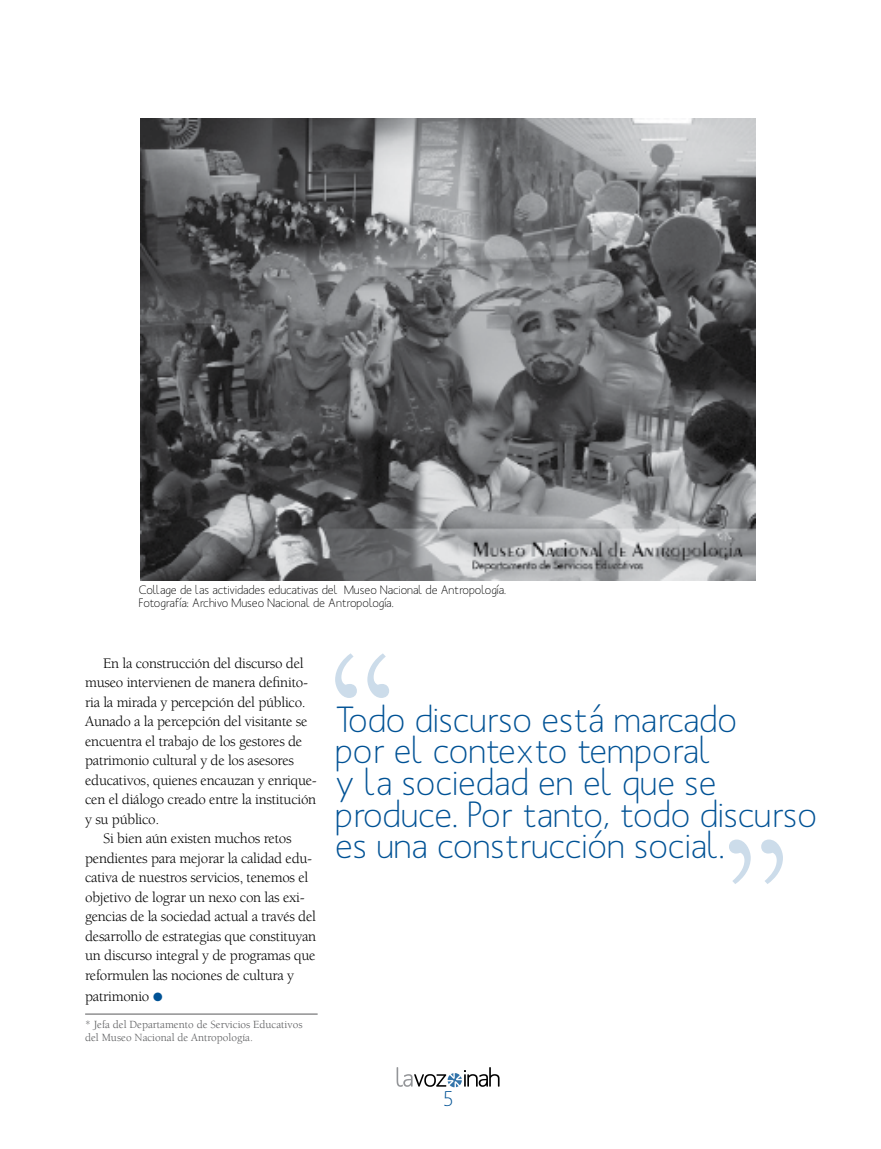
<style>
.page{position:relative;width:881px;height:1149px;background:#fff}
.page>*{position:absolute;margin:0;border:0;box-sizing:border-box;transform-origin:0 0}
.t1{font:36px/31.5px "Mank Sans";color:#005295}
.t2{font:21px "Mank Sans";color:#005295}
.t3{font:15px "Berkeley";letter-spacing:-.02em;color:#000}
.t4{font:12px/13.5px "Mank Sans";color:#000}
.t5{font:11.25px/13.5px "Berkeley";color:#58595b}
.s1{color:#005295}
</style>
<div class="page">
<svg style="left:396px;top:1067px;width:103px;height:20px"></svg>
<svg style="left:335px;top:653px;width:54px;height:44px"></svg>
<svg style="left:729px;top:839px;width:53px;height:44px"></svg>
<hr style="left:85px;top:1013px;width:232px;height:1px;background:#58595b">
<img style="left:140px;top:119px;width:615px;height:461px">
<p class="t4" style="left:139px;top:583px;width:368px">Collage de las actividades educativas del Museo Nacional de Antropología.<br>Fotografía: Archivo Museo Nacional de Antropología.</p>
<p class="t3" style="left:103px;top:654px;width:202px">En la construcción del discurso del</p>
<p class="t3" style="left:85px;top:674px;width:224px">museo intervienen de manera definito-</p>
<p class="t3" style="left:85px;top:693px;width:222px">ria la mirada y percepción del público.</p>
<p class="t3" style="left:85px;top:713px;width:224px">Aunado a la percepción del visitante se</p>
<p class="t3" style="left:85px;top:732px;width:219px">encuentra el trabajo de los gestores de</p>
<p class="t3" style="left:85px;top:752px;width:210px">patrimonio cultural y de los asesores</p>
<p class="t3" style="left:85px;top:771px;width:233px">educativos, quienes encauzan y enrique-</p>
<p class="t3" style="left:85px;top:791px;width:232px">cen el diálogo creado entre la institución</p>
<p class="t3" style="left:85px;top:810px;width:76px">y su público.</p>
<p class="t3" style="left:103px;top:830px;width:190px">Si bien aún existen muchos retos</p>
<p class="t3" style="left:85px;top:849px;width:228px">pendientes para mejorar la calidad edu-</p>
<p class="t3" style="left:85px;top:869px;width:225px">cativa de nuestros servicios, tenemos el</p>
<p class="t3" style="left:85px;top:888px;width:221px">objetivo de lograr un nexo con las exi-</p>
<p class="t3" style="left:85px;top:908px;width:232px">gencias de la sociedad actual a través del</p>
<p class="t3" style="left:85px;top:927px;width:232px">desarrollo de estrategias que constituyan</p>
<p class="t3" style="left:85px;top:947px;width:232px">un discurso integral y de programas que</p>
<p class="t3" style="left:85px;top:966px;width:210px">reformulen las nociones de cultura y</p>
<p class="t3" style="left:85px;top:987px;width:79px">patrimonio <span class="s1">●</span></p>
<p class="t5" style="left:85px;top:1017px;width:219px">* Jefa del Departamento de Servicios Educativos del Museo Nacional de Antropología.</p>
<h1 class="t1" style="left:335px;top:703px;width:483px">Todo discurso está marcado<br>por el contexto temporal<br>y la sociedad en el que se produce. Por tanto, todo discurso es una construcción social.</h1>
<h2 class="t2" style="left:443px;top:1085px;width:11px">5</h2>
</div>
